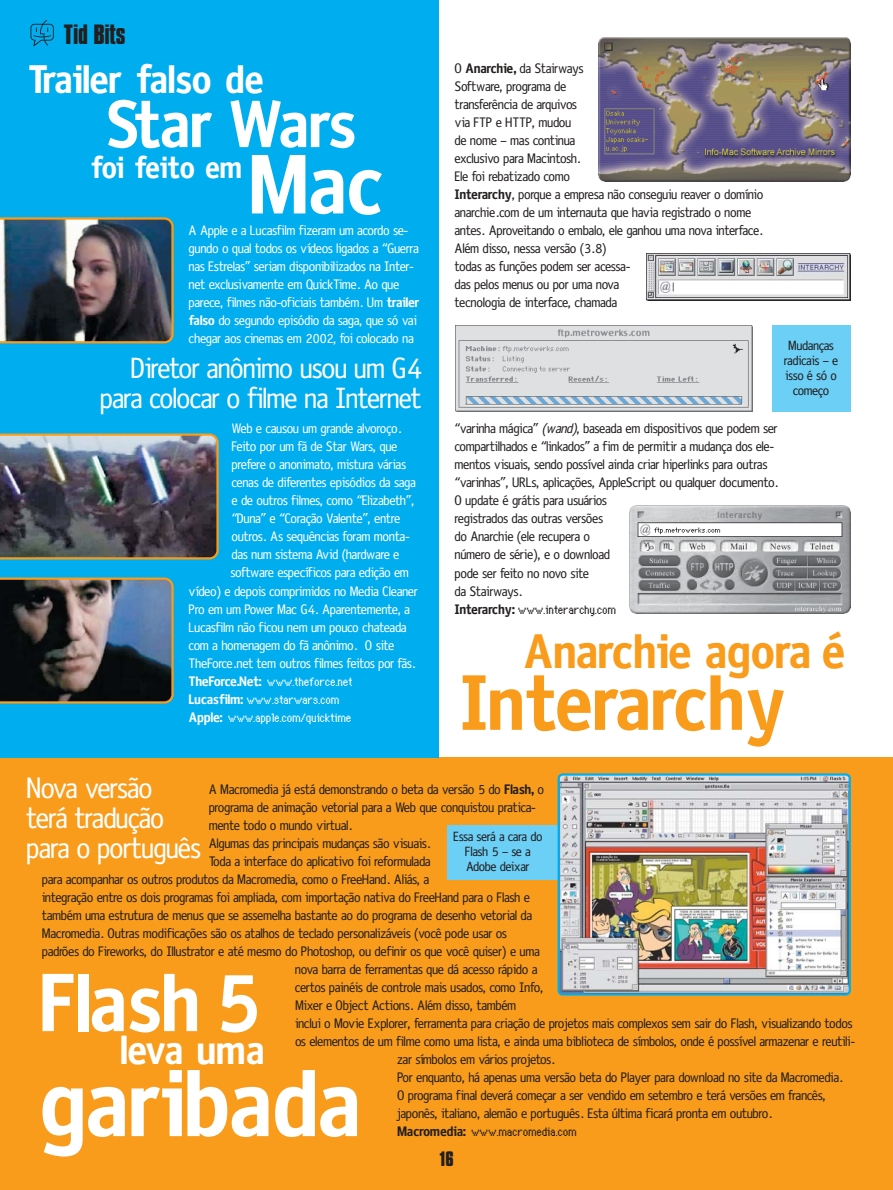
<style>
.page{position:relative;width:893px;height:1190px;background:#fff}
.page>*{position:absolute;margin:0;border:0;box-sizing:border-box;transform-origin:0 0}
.t1{font:700 96.45px "Obscena";color:#fff}
.t2{font:700 85.35px "Obscena";color:#fff}
.t3{font:700 83.55px "Obscena";color:#fff}
.t4{font:700 79.5px "Obscena";color:#f99c1b}
.t5{font:700 67.5px "Obscena";letter-spacing:-.025em;color:#fff}
.t6{font:700 49.2px "Obscena";color:#f99c1b}
.t7{font:700 41.4px "Obscena";color:#fff}
.t8{font:700 40.5px "Obscena";color:#fff}
.t9{font:700 31.05px "Obscena";color:#fff}
.t10{font:30px/30px "Obscena";letter-spacing:-.01em;color:#fff}
.t11{font:29.55px/29.5px "Obscena";letter-spacing:-.01em;color:#fff;text-align:right}
.t12{font:700 24px "Compacta BT";letter-spacing:-.015em;color:#231f1f}
.t13{font:700 18px "Compacta BT";color:#231f1f}
.t14{font:13.95px/18px "Obscena";color:#231f1f}
.t15{font:13.95px/18px "Obscena";color:#fff}
.t16{font:13.5px/18px "Genoveva";color:#fff}
.t17{font:13.5px/15px "Obscena";color:#231f1f;text-align:center}
.t18{font:13.5px "Genoveva";color:#231f1f}
.s1{font-weight:700}
.s2{font-family:"Obscena";font-weight:700;font-size:13.95px}
.s3{font-style:italic}
</style>
<div class="page">
<div style="left:0;top:757px;width:892px;height:433px;background:#f99c1b"></div>
<div style="left:0;top:0;width:438px;height:757px;background:#00adef"></div>
<svg style="left:30px;top:20px;width:24px;height:26px"></svg>
<div style="left:446px;top:825px;width:118px;height:54px;background:#6ccff6"></div>
<div style="left:772px;top:325px;width:78px;height:86px;background:#6ccff6"></div>
<img style="left:598px;top:38px;width:252px;height:143px">
<img style="left:646px;top:253px;width:204px;height:47px">
<img style="left:455px;top:325px;width:297px;height:87px">
<img style="left:629px;top:505px;width:221px;height:108px">
<img style="left:0;top:217px;width:174px;height:126px">
<img style="left:0;top:433px;width:219px;height:126px">
<img style="left:0;top:577px;width:174px;height:126px">
<img style="left:558px;top:775px;width:291px;height:219px;border-radius:4px">
<div style="left:557px;top:773px;width:293px;height:222px;border:2px solid #00adef;border-radius:4px"></div>
<h3 class="t12" style="left:64px;top:24px;width:63px">Tid Bits</h3>
<h3 class="t8" style="left:29px;top:65px;width:237px">Trailer falso de</h3>
<h3 class="t5" style="left:108px;top:101px;width:251px">Star Wars</h3>
<h2 class="t2" style="left:252px;top:155px;width:136px">Mac</h2>
<h3 class="t9" style="left:92px;top:157px;width:153px">foi feito em</h3>
<p class="t15" style="left:189px;top:223px;width:232px">A Apple e a Lucasfilm fizeram um acordo se&shy;gundo o qual todos os vídeos ligados a “Guerra nas Estrelas” seriam disponibilizados na Inter&shy;net exclusivamente em QuickTime. Ao que parece, filmes não-oficiais também. Um <span class="s1">trailer falso</span> do segundo episódio da saga, que só vai chegar aos cinemas em 2002, foi colocado na</p>
<h3 class="t11" style="left:101px;top:356px;width:322px">Diretor anônimo usou um G4 para colocar o filme na Internet</h3>
<p class="t15" style="left:232px;top:421px;width:171px">Web e causou um grande alvoroço.</p>
<p class="t15" style="left:232px;top:439px;width:167px">Feito por um fã de Star Wars, que</p>
<p class="t15" style="left:232px;top:457px;width:176px">prefere o anonimato, mistura várias</p>
<p class="t15" style="left:232px;top:475px;width:185px">cenas de diferentes episódios da saga</p>
<p class="t15" style="left:232px;top:493px;width:184px">e de outros filmes, como “Elizabeth”,</p>
<p class="t15" style="left:232px;top:511px;width:170px">“Duna” e “Coração Valente”, entre</p>
<p class="t15" style="left:232px;top:529px;width:179px">outros. As sequências foram monta-</p>
<p class="t15" style="left:232px;top:547px;width:169px">das num sistema Avid (hardware e</p>
<p class="t15" style="left:231px;top:565px;width:180px">software específicos para edição em</p>
<p class="t15" style="left:189px;top:583px;width:230px">vídeo) e depois comprimidos no Media Cleaner</p>
<p class="t15" style="left:189px;top:601px;width:222px">Pro em um Power Mac G4. Aparentemente, a</p>
<p class="t15" style="left:189px;top:619px;width:219px">Lucasfilm não ficou nem um pouco chateada</p>
<p class="t15" style="left:189px;top:637px;width:207px">com a homenagem do fã anônimo. O site</p>
<p class="t15" style="left:189px;top:655px;width:228px">TheForce.net tem outros filmes feitos por fãs.</p>
<p class="t16" style="left:189px;top:672px;width:165px"><span class="s2">TheForce.Net:</span> www.theforce.net<br><span class="s2">Lucasfilm:</span> www.starwars.com<br><span class="s2">Apple:</span> www.apple.com/quicktime</p>
<p class="t14" style="left:455px;top:61px;width:310px">O <span class="s1">Anarchie,</span> da Stairways<br>Software, programa de<br>transferência de arquivos<br>via FTP e HTTP, mudou<br>de nome – mas continua<br>exclusivo para Macintosh.<br>Ele foi rebatizado como<br><span class="s1">Interarchy</span>, porque a empresa não conseguiu reaver o domínio anarchie.com de um internauta que havia registrado o nome antes. Aproveitando o embalo, ele ganhou uma nova interface.<br>Além disso, nessa versão (3.8)<br>todas as funções podem ser acessa-<br>das pelos menus ou por uma nova<br>tecnologia de interface, chamada</p>
<p class="t17" style="left:784px;top:339px;width:56px">Mudanças radicais – e isso é só o começo</p>
<p class="t14" style="left:455px;top:421px;width:325px">“varinha mágica” <span class="s3">(wand)</span>, baseada em dispositivos que podem ser compartilhados e “linkados” a fim de permitir a mudança dos ele&shy;mentos visuais, sendo possível ainda criar hiperlinks para outras “varinhas”, URLs, aplicações, AppleScript ou qualquer documento.<br>O update é grátis para usuários<br>registrados das outras versões<br>do Anarchie (ele recupera o<br>número de série), e o download<br>pode ser feito no novo site<br>da Stairways.</p>
<p class="t18" style="left:455px;top:601px;width:163px"><span class="s2">Interarchy:</span> www.interarchy.com</p>
<h3 class="t6" style="left:524px;top:634px;width:323px">Anarchie agora é</h3>
<h3 class="t4" style="left:462px;top:675px;width:327px">Interarchy</h3>
<h3 class="t10" style="left:28px;top:776px;width:175px">Nova versão<br>terá tradução para o português</h3>
<p class="t14" style="left:209px;top:781px;width:336px">A Macromedia já está demonstrando o beta da versão 5 do <span class="s1">Flash,</span> o</p>
<p class="t14" style="left:209px;top:799px;width:328px">programa de animação vetorial para a Web que conquistou pratica-</p>
<p class="t14" style="left:209px;top:817px;width:145px">mente todo o mundo virtual.</p>
<p class="t14" style="left:209px;top:835px;width:223px">Algumas das principais mudanças são visuais.</p>
<p class="t14" style="left:209px;top:853px;width:223px">Toda a interface do aplicativo foi reformulada</p>
<p class="t14" style="left:43px;top:871px;width:388px">para acompanhar os outros produtos da Macromedia, como o FreeHand. Aliás, a</p>
<p class="t14" style="left:43px;top:889px;width:489px">integração entre os dois programas foi ampliada, com importação nativa do FreeHand para o Flash e</p>
<p class="t14" style="left:43px;top:907px;width:491px">também uma estrutura de menus que se assemelha bastante ao do programa de desenho vetorial da</p>
<p class="t14" style="left:43px;top:925px;width:466px">Macromedia. Outras modificações são os atalhos de teclado personalizáveis (você pode usar os</p>
<p class="t14" style="left:43px;top:943px;width:499px">padrões do Fireworks, do Illustrator e até mesmo do Photoshop, ou definir os que você quiser) e uma</p>
<p class="t17" style="left:454px;top:830px;width:90px">Essa será a cara do<br>Flash 5 – se a<br>Adobe deixar</p>
<p class="t14" style="left:296px;top:961px;width:561px">nova barra de ferramentas que dá acesso rápido a<br>certos painéis de controle mais usados, como Info,<br>Mixer e Object Actions. Além disso, também<br>inclui o Movie Explorer, ferramenta para criação de projetos mais complexos sem sair do Flash, visualizando todos os elementos de um filme como uma lista, e ainda uma biblioteca de símbolos, onde é possível armazenar e reutili-</p>
<h3 class="t3" style="left:43px;top:974px;width:220px">Flash 5</h3>
<h3 class="t7" style="left:121px;top:1036px;width:146px">leva uma</h3>
<h1 class="t1" style="left:43px;top:1070px;width:322px">garibada</h1>
<p class="t14" style="left:398px;top:1051px;width:447px">zar símbolos em vários projetos.<br>Por enquanto, há apenas uma versão beta do Player para download no site da Macromedia.<br>O programa final deverá começar a ser vendido em setembro e terá versões em francês, japonês, italiano, alemão e português. Esta última ficará pronta em outubro.</p>
<p class="t18" style="left:398px;top:1123px;width:181px"><span class="s2">Macromedia:</span> www.macromedia.com</p>
<p class="t13" style="left:439px;top:1150px;width:15px">16</p>
</div>
